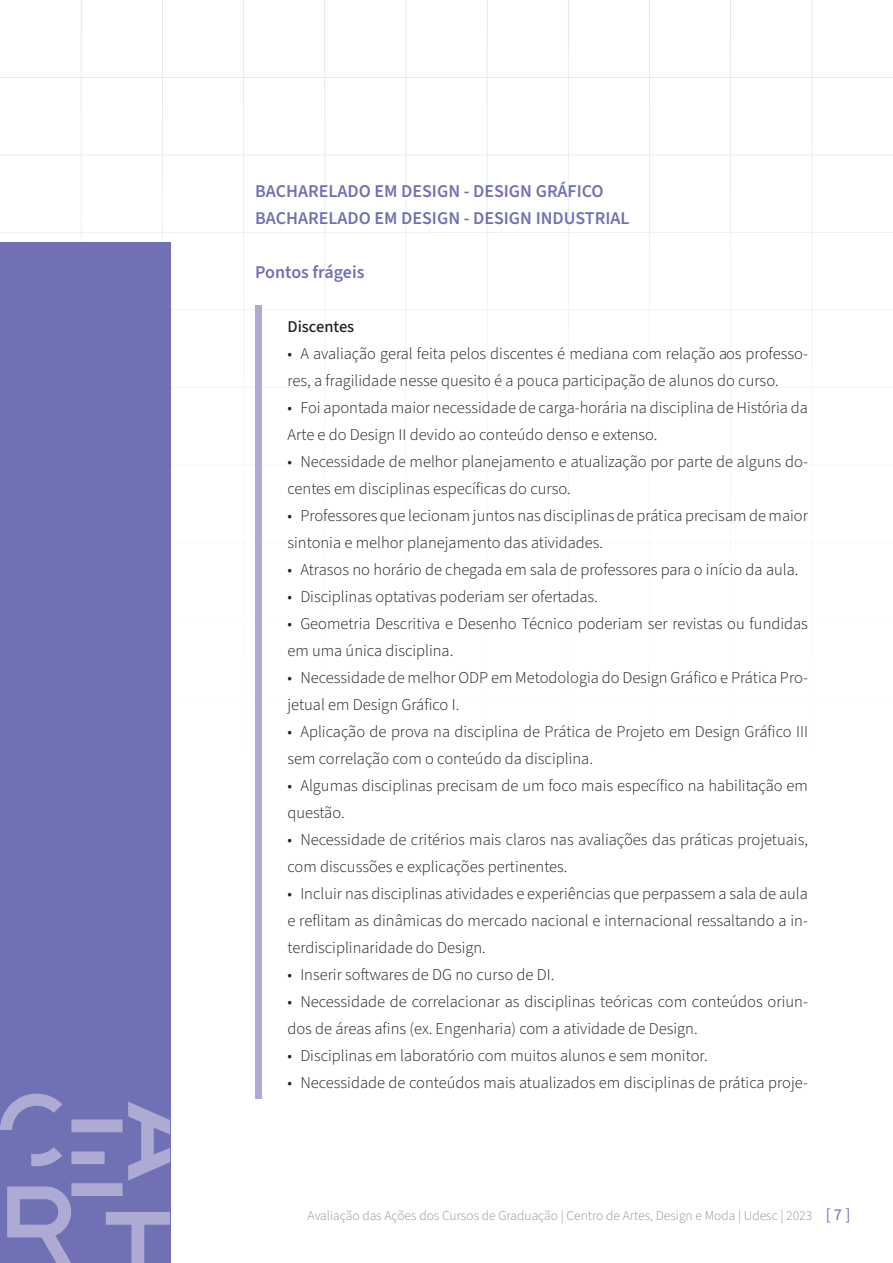
<style>
.page{position:relative;width:893px;height:1263px;background:#fff}
.page>*{position:absolute;margin:0;border:0;box-sizing:border-box;transform-origin:0 0}
.titulos{font:600 18px "Source Sans 3";color:#7070b4}
.texto{font:600 18px "Source Sans 3";color:#7070b4}
.subtitulos{font:600 18px "Source Sans 3";color:#7070b4}
.t1{font:300 16.5px/27px "Source Sans 3";color:#231f20}
.docentes_e_discentes{font:500 16.5px "Source Sans 3";color:#231f20}
.t2{font:300 13.5px "Source Sans 3";color:#939598}
.s1{font-weight:400;font-size:16.5px;color:#7070b4}
</style>
<div class="page">
<div style="left:0;top:242px;width:170px;height:1021px;background:#7070b4"></div>
<svg style="left:0;top:1093px;width:170px;height:170px"></svg>
<div style="left:255px;top:305px;width:7px;height:794px;background:#adabd4"></div>
<p class="texto" style="left:255px;top:180px;width:350px">BACHARELADO EM DESIGN - DESIGN GRÁFICO</p>
<p class="titulos" style="left:255px;top:207px;width:376px">BACHARELADO EM DESIGN - DESIGN INDUSTRIAL</p>
<p class="subtitulos" style="left:255px;top:261px;width:111px">Pontos frágeis</p>
<p class="docentes_e_discentes" style="left:287px;top:316px;width:68px">Discentes</p>
<p class="t1" style="left:287px;top:340px;width:522px">• A avaliação geral feita pelos discentes é mediana com relação aos professo&shy;res, a fragilidade nesse quesito é a pouca participação de alunos do curso.</p>
<p class="t1" style="left:287px;top:394px;width:522px">• Foi apontada maior necessidade de carga-horária na disciplina de História da<br>Arte e do Design II devido ao conteúdo denso e extenso.</p>
<p class="t1" style="left:287px;top:448px;width:522px">• Necessidade de melhor planejamento e atualização por parte de alguns do&shy;centes em disciplinas específicas do curso.</p>
<p class="t1" style="left:287px;top:502px;width:522px">• Professores que lecionam juntos nas disciplinas de prática precisam de maior sintonia e melhor planejamento das atividades.</p>
<p class="t1" style="left:287px;top:556px;width:512px">• Atrasos no horário de chegada em sala de professores para o início da aula.</p>
<p class="t1" style="left:287px;top:583px;width:312px">• Disciplinas optativas poderiam ser ofertadas.</p>
<p class="t1" style="left:287px;top:610px;width:522px">• Geometria Descritiva e Desenho Técnico poderiam ser revistas ou fundidas em uma única disciplina.</p>
<p class="t1" style="left:287px;top:664px;width:522px">• Necessidade de melhor ODP em Metodologia do Design Gráfico e Prática Pro&shy;jetual em Design Gráfico I.</p>
<p class="t1" style="left:287px;top:718px;width:522px">• Aplicação de prova na disciplina de Prática de Projeto em Design Gráfico III sem correlação com o conteúdo da disciplina.</p>
<p class="t1" style="left:287px;top:772px;width:522px">• Algumas disciplinas precisam de um foco mais específico na habilitação em questão.</p>
<p class="t1" style="left:287px;top:826px;width:522px">• Necessidade de critérios mais claros nas avaliações das práticas projetuais, com discussões e explicações pertinentes.</p>
<p class="t1" style="left:287px;top:880px;width:522px;text-align:justify">• Incluir nas disciplinas atividades e experiências que perpassem a sala de aula e reflitam as dinâmicas do mercado nacional e internacional ressaltando a in&shy;terdisciplinaridade do Design.</p>
<p class="t1" style="left:287px;top:961px;width:268px">• Inserir softwares de DG no curso de DI.</p>
<p class="t1" style="left:287px;top:988px;width:522px">• Necessidade de correlacionar as disciplinas teóricas com conteúdos oriun&shy;dos de áreas afins (ex. Engenharia) com a atividade de Design.</p>
<p class="t1" style="left:287px;top:1042px;width:422px">• Disciplinas em laboratório com muitos alunos e sem monitor.</p>
<p class="t1" style="left:287px;top:1069px;width:522px">• Necessidade de conteúdos mais atualizados em disciplinas de prática proje-</p>
<p class="t2" style="left:308px;top:1208px;width:544px">Avaliação das Ações dos Cursos de Graduação | Centro de Artes, Design e Moda | Udesc | 2023 <span class="s1">[ 7 ]</span></p>
</div>
